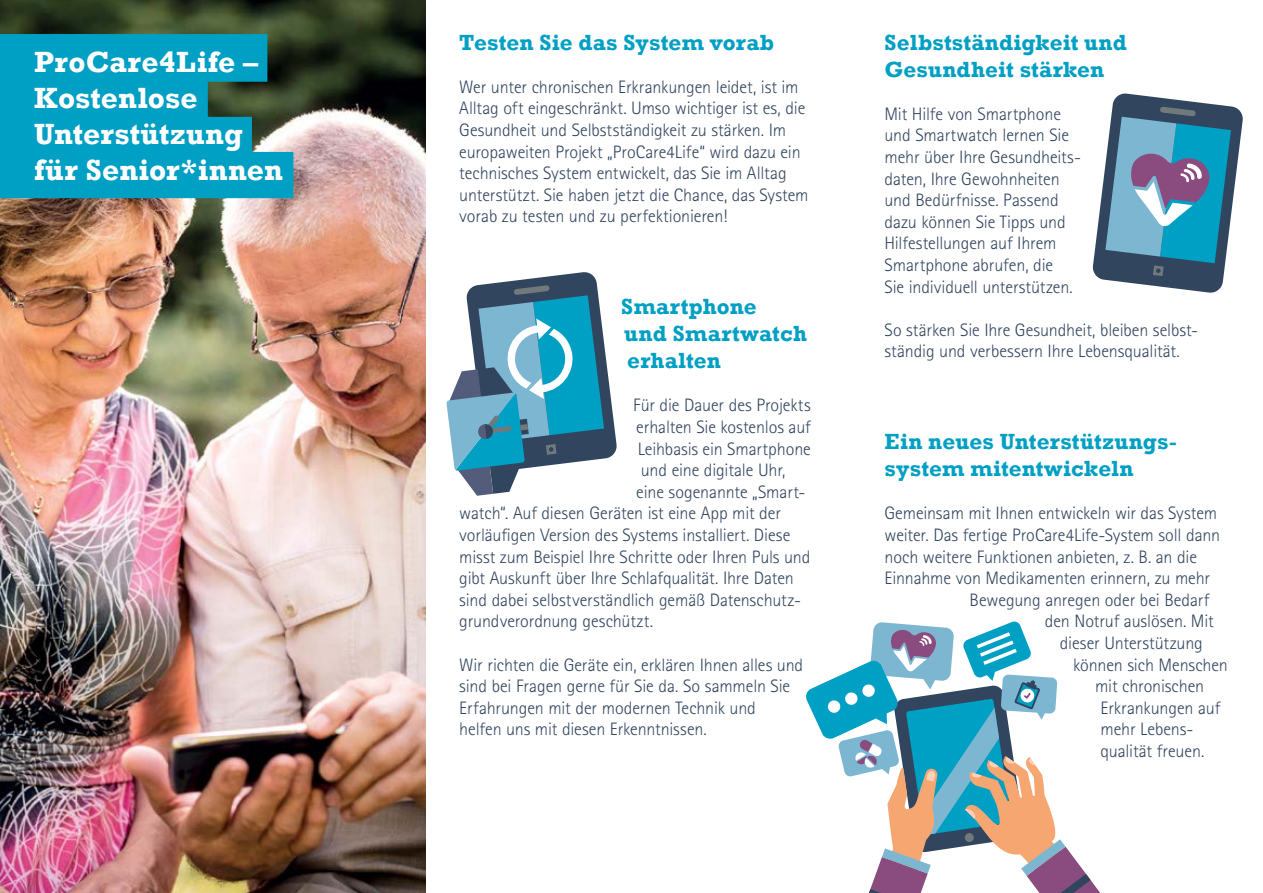
<style>
.page{position:relative;width:1263px;height:893px;background:#fff}
.page>*{position:absolute;margin:0;border:0;box-sizing:border-box;transform-origin:0 0}
.t1{font:700 30px/36px "Rockwell";letter-spacing:.01em;color:#fff}
.t2{font:700 22.5px/27px "Rockwell";letter-spacing:.005em;color:#009fc4}
.t3{font:300 18px/21.6px "Rotis Sans Serif Std";letter-spacing:-.01em;color:#32455e}
</style>
<div class="page">
<img style="left:0;top:0;width:425px;height:893px">
<svg style="left:0;top:34px;width:293px;height:164px;fill:#009fc4"></svg>
<svg style="left:446px;top:272px;width:171px;height:224px"></svg>
<svg style="left:1092px;top:93px;width:151px;height:200px"></svg>
<svg style="left:806px;top:621px;width:294px;height:272px"></svg>
<h1 class="t1" style="left:34px;top:44px;width:250px">ProCare4Life –<br>Kostenlose<br>Unterstützung für Senior*innen</h1>
<p class="t2" style="left:459px;top:29px;width:316px">Testen Sie das System vorab</p>
<p class="t3" style="left:459px;top:76px;width:351px">Wer unter chronischen Erkrankungen leidet, ist im Alltag oft eingeschränkt. Umso wichtiger ist es, die Gesundheit und Selbstständigkeit zu stärken. Im europaweiten Projekt „ProCare4Life“ wird dazu ein technisches System entwickelt, das Sie im Alltag unterstützt. Sie haben jetzt die Chance, das System vorab zu testen und zu perfektionieren!</p>
<p class="t2" style="left:621px;top:293px;width:187px">Smartphone<br>und Smartwatch erhalten</p>
<p class="t3" style="left:633px;top:395px;width:179px">Für die Dauer des Projekts</p>
<p class="t3" style="left:636px;top:416px;width:176px">erhalten Sie kostenlos auf</p>
<p class="t3" style="left:638px;top:438px;width:175px">Leihbasis ein Smartphone</p>
<p class="t3" style="left:641px;top:460px;width:146px">und eine digitale Uhr,</p>
<p class="t3" style="left:636px;top:481px;width:171px">eine sogenannte „Smart-</p>
<p class="t3" style="left:459px;top:503px;width:323px">watch“. Auf diesen Geräten ist eine App mit der</p>
<p class="t3" style="left:459px;top:524px;width:333px">vorläufigen Version des Systems installiert. Diese</p>
<p class="t3" style="left:459px;top:546px;width:353px">misst zum Beispiel Ihre Schritte oder Ihren Puls und</p>
<p class="t3" style="left:459px;top:568px;width:336px">gibt Auskunft über Ihre Schlafqualität. Ihre Daten</p>
<p class="t3" style="left:459px;top:589px;width:343px">sind dabei selbstverständlich gemäß Datenschutz-</p>
<p class="t3" style="left:459px;top:611px;width:195px">grundverordnung geschützt.</p>
<p class="t3" style="left:459px;top:654px;width:345px">Wir richten die Geräte ein, erklären Ihnen alles und sind bei Fragen gerne für Sie da. So sammeln Sie Erfahrungen mit der modernen Technik und<br>helfen uns mit diesen Erkenntnissen.</p>
<p class="t2" style="left:884px;top:29px;width:244px">Selbstständigkeit und<br>Gesundheit stärken</p>
<p class="t3" style="left:884px;top:103px;width:198px">Mit Hilfe von Smartphone und Smartwatch lernen Sie mehr über Ihre Gesundheits&shy;daten, Ihre Gewohnheiten und Bedürfnisse. Passend dazu können Sie Tipps und<br>Hilfestellungen auf Ihrem<br>Smartphone abrufen, die<br>Sie individuell unterstützen.</p>
<p class="t3" style="left:884px;top:319px;width:315px">So stärken Sie Ihre Gesundheit, bleiben selbst&shy;ständig und verbessern Ihre Lebensqualität.</p>
<p class="t2" style="left:884px;top:428px;width:294px">Ein neues Unterstützungs&shy;system mitentwickeln</p>
<p class="t3" style="left:884px;top:503px;width:334px">Gemeinsam mit Ihnen entwickeln wir das System</p>
<p class="t3" style="left:884px;top:524px;width:337px">weiter. Das fertige ProCare4Life-System soll dann</p>
<p class="t3" style="left:884px;top:546px;width:314px">noch weitere Funktionen anbieten, z. B. an die</p>
<p class="t3" style="left:884px;top:568px;width:327px">Einnahme von Medikamenten erinnern, zu mehr</p>
<p class="t3" style="left:969px;top:589px;width:241px">Bewegung anregen oder bei Bedarf</p>
<p class="t3" style="left:1045px;top:611px;width:171px">den Notruf auslösen. Mit</p>
<p class="t3" style="left:1060px;top:632px;width:145px">dieser Unterstützung</p>
<p class="t3" style="left:1073px;top:654px;width:156px">können sich Menschen</p>
<p class="t3" style="left:1095px;top:676px;width:111px">mit chronischen</p>
<p class="t3" style="left:1100px;top:697px;width:121px">Erkrankungen auf</p>
<p class="t3" style="left:1100px;top:719px;width:94px">mehr Lebens-</p>
<p class="t3" style="left:1100px;top:740px;width:105px">qualität freuen.</p>
</div>
